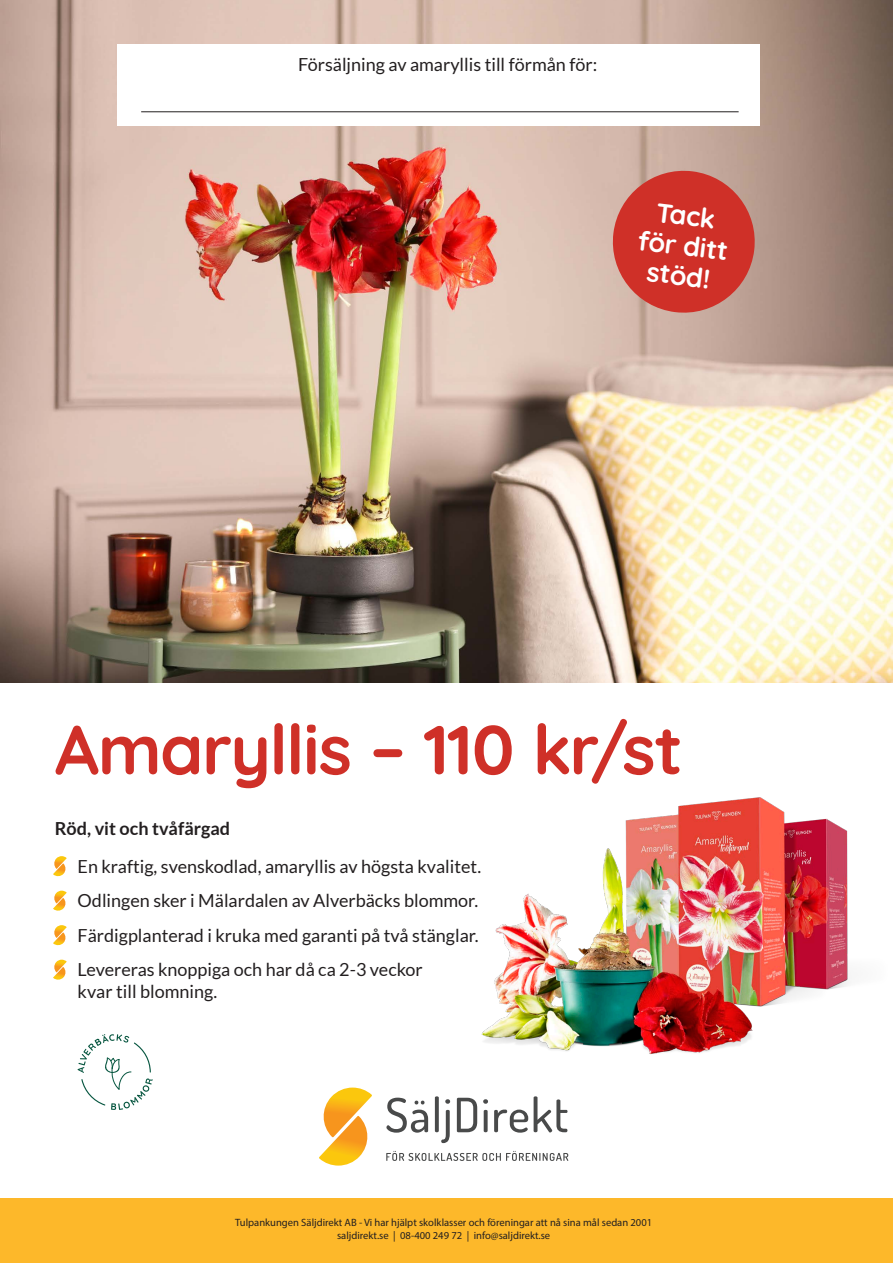
<style>
.page{position:relative;width:893px;height:1263px;background:#fff}
.page>*{position:absolute;margin:0;border:0;box-sizing:border-box;transform-origin:0 0}
.t1{font:700 69.3px "Quicksand";letter-spacing:-.02em;color:#cf3028}
.t2{font:700 27px/30px "Quicksand";color:#fff;text-align:center}
.t3{font:18px/21.6px "Lato";color:#231f20}
.t4{font:700 18px "Lato";color:#231f20}
.t5{font:10.65px "Myriad Pro";color:#231f20}
</style>
<div class="page">
<svg style="left:319px;top:1087px;width:53px;height:78px"></svg>
<svg style="left:386px;top:1098px;width:42px;height:35px"></svg>
<svg style="left:435px;top:1096px;width:15px;height:47px"></svg>
<svg style="left:457px;top:1098px;width:20px;height:34px"></svg>
<svg style="left:483px;top:1099px;width:5px;height:33px"></svg>
<svg style="left:494px;top:1109px;width:34px;height:24px"></svg>
<svg style="left:534px;top:1096px;width:33px;height:36px"></svg>
<svg style="left:386px;top:1151px;width:182px;height:10px"></svg>
<div style="left:0;top:1198px;width:893px;height:65px;background:#fdb82a"></div>
<img style="left:0;top:0;width:893px;height:682px">
<svg style="left:609px;top:167px;width:150px;height:150px"></svg>
<div style="left:117px;top:44px;width:643px;height:81px;background:#fff"></div>
<hr style="left:141px;top:111px;width:598px;height:1px;background:#231f20">
<img style="left:481px;top:797px;width:369px;height:257px">
<svg style="left:78px;top:1034px;width:75px;height:76px"></svg>
<svg style="left:53px;top:856px;width:14px;height:21px"></svg>
<svg style="left:53px;top:891px;width:14px;height:20px"></svg>
<svg style="left:53px;top:925px;width:14px;height:21px"></svg>
<svg style="left:53px;top:960px;width:14px;height:20px"></svg>
<p class="t3" style="left:298px;top:53px;width:300px">Försäljning av amaryllis till förmån för:</p>
<p class="t2" style="left:644px;top:193px;width:92px;rotate:7deg">Tack för ditt stöd!</p>
<p class="t1" style="left:55px;top:692px;width:629px">Amaryllis – 110 kr/st</p>
<p class="t4" style="left:55px;top:818px;width:177px">Röd, vit och tvåfärgad</p>
<p class="t3" style="left:78px;top:856px;width:405px">En kraftig, svenskodlad, amaryllis av högsta kvalitet.</p>
<p class="t3" style="left:78px;top:890px;width:402px">Odlingen sker i Mälardalen av Alverbäcks blommor.</p>
<p class="t3" style="left:78px;top:924px;width:403px">Färdigplanterad i kruka med garanti på två stänglar.</p>
<p class="t3" style="left:78px;top:959px;width:347px">Levereras knoppiga och har då ca 2-3 veckor kvar till blomning.</p>
<p class="t5" style="left:235px;top:1216px;width:419px">Tulpankungen Säljdirekt AB - Vi har hjälpt skolklasser och föreningar att nå sina mål sedan 2001</p>
<p class="t5" style="left:337px;top:1229px;width:215px">saljdirekt.se | 08-400 249 72 | info@saljdirekt.se</p>
</div>
